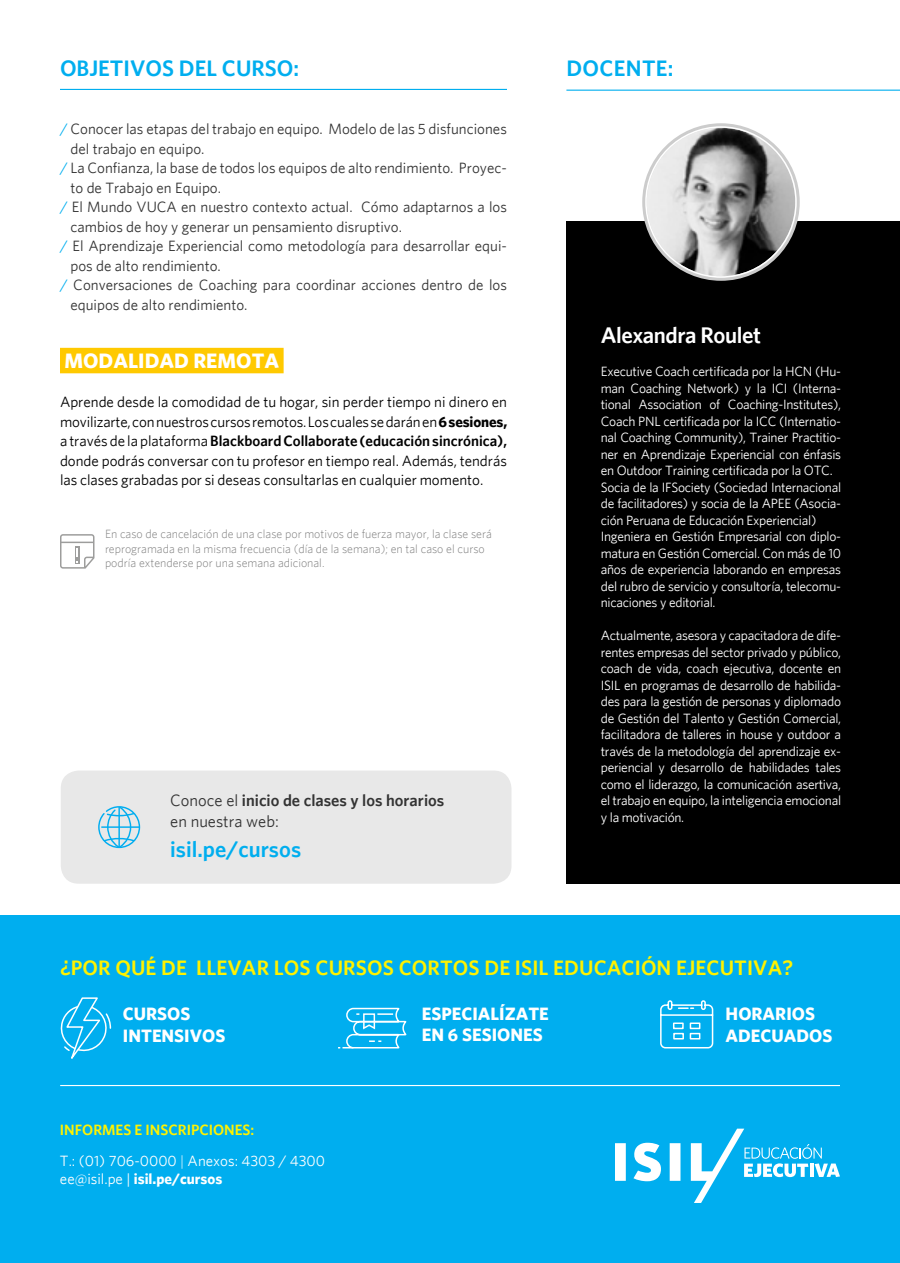
<style>
.page{position:relative;width:900px;height:1263px;background:#fff}
.page>*{position:absolute;margin:0;border:0;box-sizing:border-box;transform-origin:0 0}
.t1{font:600 22.65px "Whitney";letter-spacing:-.02em;color:#fff}
.t2{font:600 22.5px "Whitney";color:#00aeef}
.t3{font:600 21px "Whitney";letter-spacing:.005em;color:#fff200}
.t4{font:700 21px "Whitney";color:#fff}
.t5{font:700 18px/21.6px "Whitney";color:#fff}
.t6{font:600 16.5px/21px "Whitney";color:#333}
.t7{font:15px "Whitney";color:#333}
.t8{font:15px/19.5px "Whitney";color:#000;text-align:justify}
.t9{font:15px/31.2px "Whitney";color:#fff}
.t10{font:700 15px "Whitney";color:#fff}
.t11{font:13.5px/16.5px "Whitney";letter-spacing:-.02em;color:#fff}
.t12{font:300 12px/14.4px "Whitney";color:#808080}
.s1{color:#00aeef}
.s2{font-weight:700}
.s3{font-weight:600}
.s4{font-weight:400}
.s5{font-weight:600;color:#fff200}
.s6{font-weight:300}
</style>
<div class="page">
<div style="left:566px;top:221px;width:334px;height:663px;background:#000"></div>
<svg style="left:644px;top:125px;width:154px;height:154px"></svg>
<hr style="left:60px;top:89px;width:447px;height:1px;background:#00aeef">
<hr style="left:566px;top:90px;width:334px;height:1px;background:#00aeef">
<div style="left:60px;top:348px;width:224px;height:25px;background:#ffc900"></div>
<img style="left:647px;top:128px;width:148px;height:148px;border-radius:74px">
<svg style="left:60px;top:534px;width:34px;height:35px"></svg>
<div style="left:61px;top:770px;width:451px;height:114px;background:#e8e8e8;border-radius:18px"></div>
<svg style="left:98px;top:806px;width:42px;height:42px"></svg>
<div style="left:0;top:916px;width:900px;height:347px;background:#00aeef"></div>
<svg style="left:660px;top:1000px;width:54px;height:49px"></svg>
<svg style="left:60px;top:997px;width:52px;height:62px"></svg>
<svg style="left:338px;top:1007px;width:69px;height:42px"></svg>
<svg style="left:615px;top:1129px;width:225px;height:74px"></svg>
<hr style="left:60px;top:1085px;width:780px;height:1px;background:#fff">
<h2 class="t2" style="left:60px;top:55px;width:241px">OBJETIVOS DEL CURSO:</h2>
<p class="t7" style="left:60px;top:120px;width:448px"><span class="s1">/</span> Conocer las etapas del trabajo en equipo. Modelo de las 5 disfunciones</p>
<p class="t7" style="left:70px;top:139px;width:135px">del trabajo en equipo.</p>
<p class="t7" style="left:60px;top:159px;width:449px"><span class="s1">/</span> La Confianza, la base de todos los equipos de alto rendimiento. Proyec-</p>
<p class="t7" style="left:70px;top:178px;width:152px">to de Trabajo en Equipo.</p>
<p class="t7" style="left:60px;top:198px;width:448px"><span class="s1">/</span> El Mundo VUCA en nuestro contexto actual. Cómo adaptarnos a los</p>
<p class="t7" style="left:70px;top:217px;width:333px">cambios de hoy y generar un pensamiento disruptivo.</p>
<p class="t7" style="left:60px;top:237px;width:449px"><span class="s1">/</span> El Aprendizaje Experiencial como metodología para desarrollar equi-</p>
<p class="t7" style="left:70px;top:256px;width:152px">pos de alto rendimiento.</p>
<p class="t7" style="left:60px;top:276px;width:449px"><span class="s1">/</span> Conversaciones de Coaching para coordinar acciones dentro de los</p>
<p class="t7" style="left:70px;top:295px;width:179px">equipos de alto rendimiento.</p>
<h3 class="t4" style="left:64px;top:348px;width:216px">MODALIDAD REMOTA</h3>
<p class="t8" style="left:60px;top:392px;width:449px">Aprende desde la comodidad de tu hogar, sin perder tiempo ni dinero en movilizarte, con nuestros cursos remotos. Los cuales se darán en <span class="s2">6 sesiones, </span>a través de la plataforma <span class="s3">Blackboard Collaborate (educación sincrónica), </span>donde podrás conversar con tu profesor en tiempo real. Además, tendrás las clases grabadas por si deseas consultarlas en cualquier momento.</p>
<p class="t12" style="left:105px;top:527px;width:388px">En caso de cancelación de una clase por motivos de fuerza mayor, la clase será reprogramada en la misma frecuencia (día de la semana); en tal caso el curso podría extenderse por una semana adicional.</p>
<p class="t6" style="left:170px;top:789px;width:276px"><span class="s4">Conoce el</span> inicio de clases y los horarios <span class="s4">en nuestra web:</span></p>
<h2 class="t2" style="left:170px;top:836px;width:132px">isil.pe/cursos</h2>
<h2 class="t2" style="left:566px;top:55px;width:109px">DOCENTE:</h2>
<h1 class="t1" style="left:601px;top:322px;width:162px">Alexandra Roulet</h1>
<p class="t11" style="left:601px;top:363px;width:242px">Executive Coach certificada por la HCN (Hu&shy;man Coaching Network) y la ICI (Interna&shy;tional Association of Coaching-Institutes), Coach PNL certificada por la ICC (Internatio&shy;nal Coaching Community), Trainer Practitio&shy;ner en Aprendizaje Experiencial con énfasis en Outdoor Training certificada por la OTC.<br>Socia de la IFSociety (Sociedad Internacional de facilitadores) y socia de la APEE (Asocia&shy;ción Peruana de Educación Experiencial)<br>Ingeniera en Gestión Empresarial con diplo&shy;matura en Gestión Comercial. Con más de 10 años de experiencia laborando en empresas del rubro de servicio y consultoría, telecomu&shy;nicaciones y editorial.</p>
<p class="t11" style="left:601px;top:627px;width:242px;text-align:justify">Actualmente, asesora y capacitadora de dife&shy;rentes empresas del sector privado y público, coach de vida, coach ejecutiva, docente en ISIL en programas de desarrollo de habilida&shy;des para la gestión de personas y diplomado de Gestión del Talento y Gestión Comercial, facilitadora de talleres in house y outdoor a través de la metodología del aprendizaje ex&shy;periencial y desarrollo de habilidades tales como el liderazgo, la comunicación asertiva, el trabajo en equipo, la inteligencia emocional y la motivación.</p>
<h3 class="t3" style="left:60px;top:955px;width:735px">¿POR QUÉ DE LLEVAR LOS CURSOS CORTOS DE ISIL EDUCACIÓN EJECUTIVA?</h3>
<h3 class="t5" style="left:123px;top:1002px;width:104px">CURSOS<br>INTENSIVOS</h3>
<p class="t9" style="left:60px;top:1113px;width:267px"><span class="s5">INFORMES E INSCRIPCIONES:<br></span>T.: (01) 706-0000 <span class="s6">|</span> Anexos: 4303 / 4300</p>
<p class="t10" style="left:60px;top:1169px;width:164px"><span class="s4">ee@isil.pe |</span> isil.pe/cursos</p>
<h3 class="t5" style="left:422px;top:1002px;width:129px">ESPECIALÍZATE<br>EN 6 SESIONES</h3>
<h3 class="t5" style="left:726px;top:1002px;width:108px">HORARIOS<br>ADECUADOS</h3>
</div>
